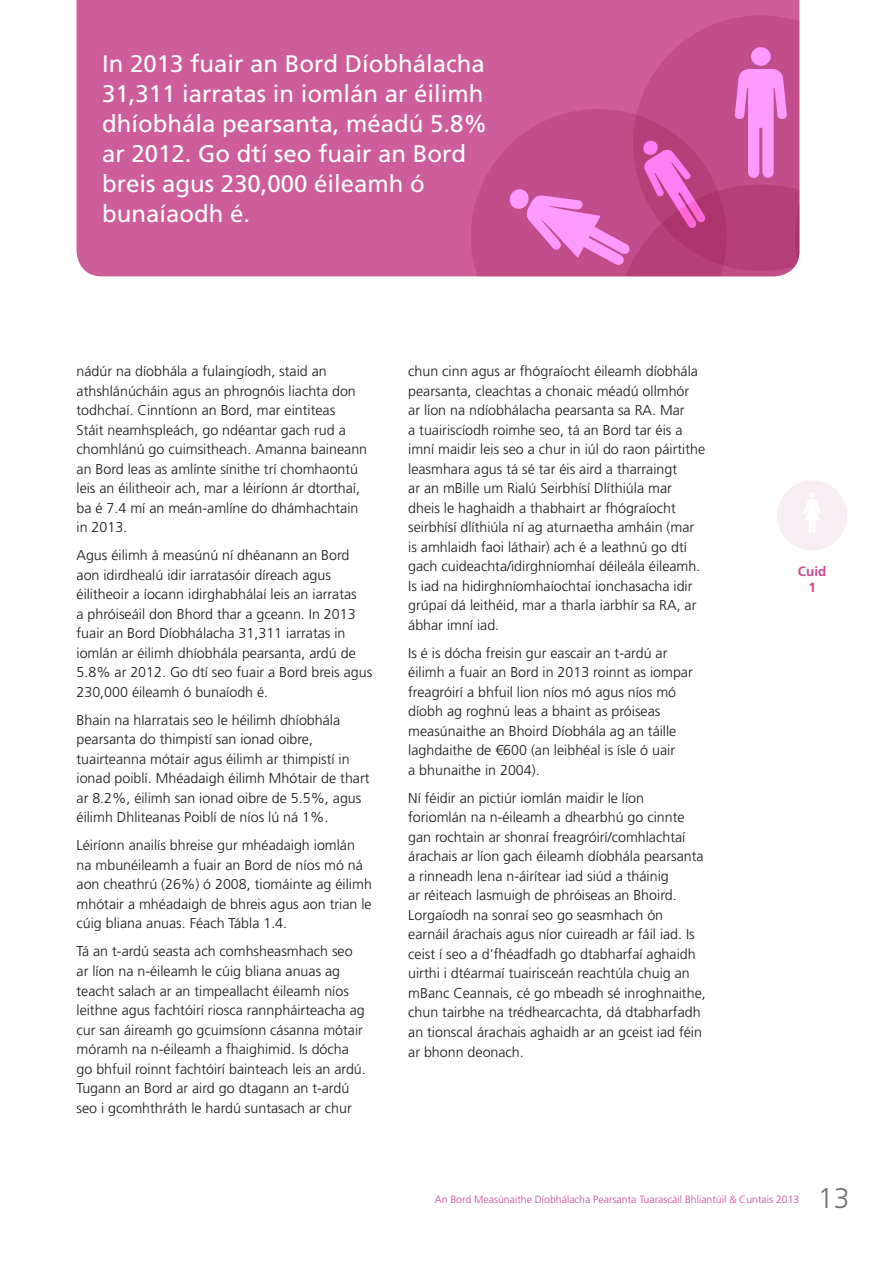
<style>
.page{position:relative;width:893px;height:1263px;background:#fff}
.page>*{position:absolute;margin:0;border:0;box-sizing:border-box;transform-origin:0 0}
.t1{font:300 28.5px "Frutiger LT Std";color:#707173}
.t2{font:24px/30px "Frutiger LT Std";color:#fff}
.Body__2{font:300 14.25px/19.5px "Frutiger LT Std";color:#1a171c}
.t3{font:700 13.5px/16.5px "Frutiger LT Std";color:#c84890;text-align:center}
.t4{font:300 10.5px "Frutiger LT Std";color:#c84890}
</style>
<div class="page">
<div style="left:77px;top:0;width:722px;height:276px;background:#cd5e9b"></div>
<svg style="left:471px;top:15px;width:328px;height:261px;background:#c95698"></svg>
<div style="left:777px;top:480px;width:70px;height:70px;background:#f9edf4;border-radius:50%"></div>
<svg style="left:804px;top:492px;width:16px;height:41px"></svg>
<p class="t2" style="left:102px;top:49px;width:387px">In 2013 fuair an Bord Díobhálacha<br>31,311 iarratas in iomlán ar éilimh dhíobhála pearsanta, méadú 5.8% ar 2012. Go dtí seo fuair an Bord breis agus 230,000 éileamh ó bunaíaodh é.</p>
<p class="Body__2" style="left:77px;top:362px;width:292px">nádúr na díobhála a fulaingíodh, staid an athshlánúcháin agus an phrognóis liachta don todhchaí. Cinntíonn an Bord, mar eintiteas<br>Stáit neamhspleách, go ndéantar gach rud a chomhlánú go cuimsitheach. Amanna baineann an Bord leas as amlínte sínithe trí chomhaontú leis an éilitheoir ach, mar a léiríonn ár dtorthaí, ba é 7.4 mí an meán-amlíne do dhámhachtain in 2013.</p>
<p class="Body__2" style="left:77px;top:546px;width:297px">Agus éilimh á measúnú ní dhéanann an Bord aon idirdhealú idir iarratasóir díreach agus éilitheoir a íocann idirghabhálaí leis an iarratas<br>a phróiseáil don Bhord thar a gceann. In 2013 fuair an Bord Díobhálacha 31,311 iarratas in iomlán ar éilimh dhíobhála pearsanta, ardú de 5.8% ar 2012. Go dtí seo fuair a Bord breis agus 230,000 éileamh ó bunaíodh é.</p>
<p class="Body__2" style="left:77px;top:710px;width:294px">Bhain na hIarratais seo le héilimh dhíobhála pearsanta do thimpistí san ionad oibre, tuairteanna mótair agus éilimh ar thimpistí in ionad poiblí. Mhéadaigh éilimh Mhótair de thart ar 8.2%, éilimh san ionad oibre de 5.5%, agus éilimh Dhliteanas Poiblí de níos lú ná 1%.</p>
<p class="Body__2" style="left:77px;top:836px;width:297px">Léiríonn anailís bhreise gur mhéadaigh iomlán na mbunéileamh a fuair an Bord de níos mó ná aon cheathrú (26%) ó 2008, tiomáinte ag éilimh mhótair a mhéadaigh de bhreis agus aon trian le cúig bliana anuas. Féach Tábla 1.4.</p>
<p class="Body__2" style="left:77px;top:942px;width:291px">Tá an t-ardú seasta ach comhsheasmhach seo ar líon na n-éileamh le cúig bliana anuas ag teacht salach ar an timpeallacht éileamh níos leithne agus fachtóirí riosca rannpháirteacha ag cur san áireamh go gcuimsíonn cásanna mótair móramh na n-éileamh a fhaighimid. Is dócha go bhfuil roinnt fachtóirí bainteach leis an ardú.<br>Tugann an Bord ar aird go dtagann an t-ardú seo i gcomhthráth le hardú suntasach ar chur</p>
<p class="Body__2" style="left:408px;top:362px;width:298px">chun cinn agus ar fhógraíocht éileamh díobhála pearsanta, cleachtas a chonaic méadú ollmhór<br>ar líon na ndíobhálacha pearsanta sa RA. Mar<br>a tuairiscíodh roimhe seo, tá an Bord tar éis a imní maidir leis seo a chur in iúl do raon páirtithe leasmhara agus tá sé tar éis aird a tharraingt<br>ar an mBille um Rialú Seirbhísí Dlíthiúla mar dheis le haghaidh a thabhairt ar fhógraíocht seirbhísí dlíthiúla ní ag aturnaetha amháin (mar is amhlaidh faoi láthair) ach é a leathnú go dtí gach cuideachta/idirghníomhaí déileála éileamh.<br>Is iad na hidirghníomhaíochtaí ionchasacha idir grúpaí dá leithéid, mar a tharla iarbhír sa RA, ar ábhar imní iad.</p>
<p class="Body__2" style="left:408px;top:643px;width:286px">Is é is dócha freisin gur eascair an t-ardú ar éilimh a fuair an Bord in 2013 roinnt as iompar freagróirí a bhfuil lion níos mó agus níos mó díobh ag roghnú leas a bhaint as próiseas measúnaithe an Bhoird Díobhála ag an táille laghdaithe de €600 (an leibhéal is ísle ó uair<br>a bhunaithe in 2004).</p>
<p class="Body__2" style="left:408px;top:788px;width:299px">Ní féidir an pictiúr iomlán maidir le líon foriomlán na n-éileamh a dhearbhú go cinnte gan rochtain ar shonraí freagróirí/comhlachtaí árachais ar líon gach éileamh díobhála pearsanta a rinneadh lena n-áirítear iad siúd a tháinig<br>ar réiteach lasmuigh de phróiseas an Bhoird.<br>Lorgaíodh na sonraí seo go seasmhach ón earnáil árachais agus níor cuireadh ar fáil iad. Is ceist í seo a d’fhéadfadh go dtabharfaí aghaidh uirthi i dtéarmaí tuairisceán reachtúla chuig an mBanc Ceannais, cé go mbeadh sé inroghnaithe, chun tairbhe na trédhearcachta, dá dtabharfadh an tionscal árachais aghaidh ar an gceist iad féin ar bhonn deonach.</p>
<p class="t3" style="left:798px;top:563px;width:30px">Cuid<br>1</p>
<p class="t4" style="left:435px;top:1194px;width:366px">An Bord Measúnaithe Díobhálacha Pearsanta Tuarascáil Bhliantúil &amp; Cuntais 2013</p>
<h1 class="t1" style="left:818px;top:1182px;width:33px">13</h1>
</div>
